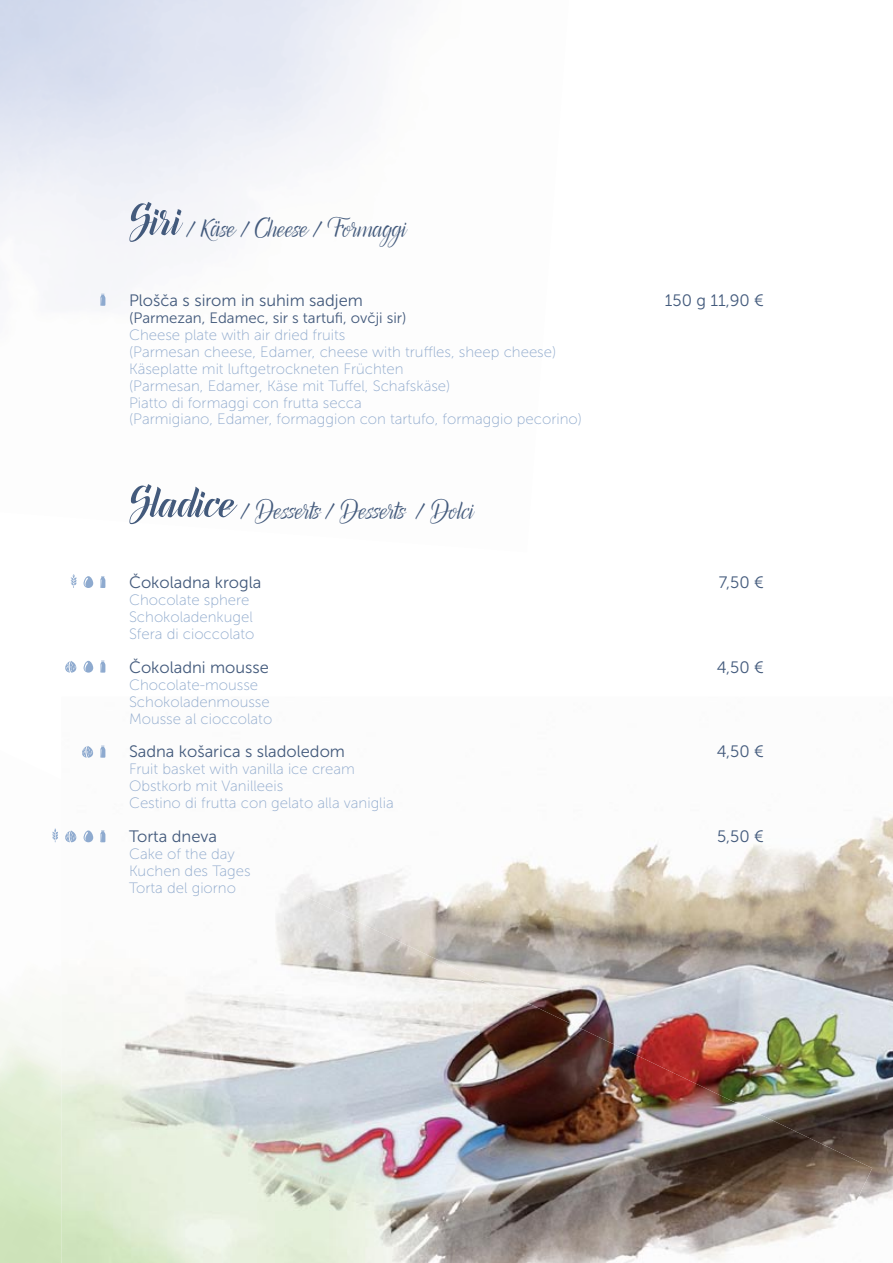
<style>
.page{position:relative;width:893px;height:1263px;background:#fff}
.page>*{position:absolute;margin:0;border:0;box-sizing:border-box;transform-origin:0 0}
.t1{font:33.75px "Canela Bark PERSONALUSE";letter-spacing:-.01em;color:#435a7c}
.t2{font:16.5px "Museo Sans 300";color:#435a7c}
.t3{font:15px/17px "Museo Sans 100";color:#90aacd}
.t4{font:15px "Museo Sans 300";color:#435a7c}
.s1{font-family:"Canela Bark Bold PERSONALUSE";font-size:57px}
</style>
<div class="page">
<img style="left:93px;top:745px;width:800px;height:459px">
<img style="left:61px;top:779px;width:811px;height:484px">
<svg style="left:100px;top:294px;width:5px;height:12px"></svg>
<svg style="left:100px;top:576px;width:5px;height:12px"></svg>
<svg style="left:100px;top:661px;width:5px;height:12px"></svg>
<svg style="left:100px;top:830px;width:5px;height:12px"></svg>
<svg style="left:100px;top:746px;width:5px;height:12px"></svg>
<svg style="left:70px;top:574px;width:7px;height:14px"></svg>
<svg style="left:84px;top:576px;width:9px;height:12px"></svg>
<svg style="left:84px;top:661px;width:9px;height:12px"></svg>
<svg style="left:84px;top:830px;width:9px;height:12px"></svg>
<svg style="left:65px;top:661px;width:11px;height:12px"></svg>
<svg style="left:65px;top:830px;width:11px;height:12px"></svg>
<svg style="left:82px;top:746px;width:11px;height:12px"></svg>
<svg style="left:52px;top:828px;width:6px;height:14px"></svg>
<h1 class="t1" style="left:129px;top:211px;width:281px"><span class="s1">Siri</span> ⁄ Käse / Cheese / Formaggi</h1>
<p class="t2" style="left:129px;top:291px;width:235px">Plošča s sirom in suhim sadjem</p>
<p class="t4" style="left:129px;top:309px;width:279px">(Parmezan, Edamec, sir s tartufi, ovčji sir)</p>
<p class="t3" style="left:129px;top:326px;width:454px">Cheese plate with air dried fruits<br>(Parmesan cheese, Edamer, cheese with truffles, sheep cheese)<br>Käseplatte mit luftgetrockneten Früchten<br>(Parmesan, Edamer, Käse mit Tuffel, Schafskäse)<br>Piatto di formaggi con frutta secca<br>(Parmigiano, Edamer, formaggion con tartufo, formaggio pecorino)</p>
<h1 class="t1" style="left:129px;top:493px;width:347px"><span class="s1">Sladice</span> ⁄ Desserts / Desserts / Dolci</h1>
<p class="t2" style="left:129px;top:573px;width:134px">Čokoladna krogla</p>
<p class="t3" style="left:129px;top:591px;width:127px">Chocolate sphere<br>Schokoladenkugel<br>Sfera di cioccolato</p>
<p class="t2" style="left:129px;top:658px;width:141px">Čokoladni mousse</p>
<p class="t3" style="left:129px;top:676px;width:145px">Chocolate-mousse<br>Schokoladenmousse<br>Mousse al cioccolato</p>
<p class="t2" style="left:129px;top:743px;width:218px">Sadna košarica s sladoledom</p>
<p class="t3" style="left:129px;top:761px;width:266px">Fruit basket with vanilla ice cream<br>Obstkorb mit Vanilleeis<br>Cestino di frutta con gelato alla vaniglia</p>
<p class="t2" style="left:129px;top:828px;width:90px">Torta dneva</p>
<p class="t3" style="left:129px;top:846px;width:123px">Cake of the day<br>Kuchen des Tages<br>Torta del giorno</p>
<p class="t2" style="left:665px;top:291px;width:101px">150 g 11,90 €</p>
<p class="t2" style="left:719px;top:573px;width:47px">7,50 €</p>
<p class="t2" style="left:717px;top:658px;width:49px">4,50 €</p>
<p class="t2" style="left:717px;top:743px;width:49px">4,50 €</p>
<p class="t2" style="left:717px;top:827px;width:48px">5,50 €</p>
</div>
